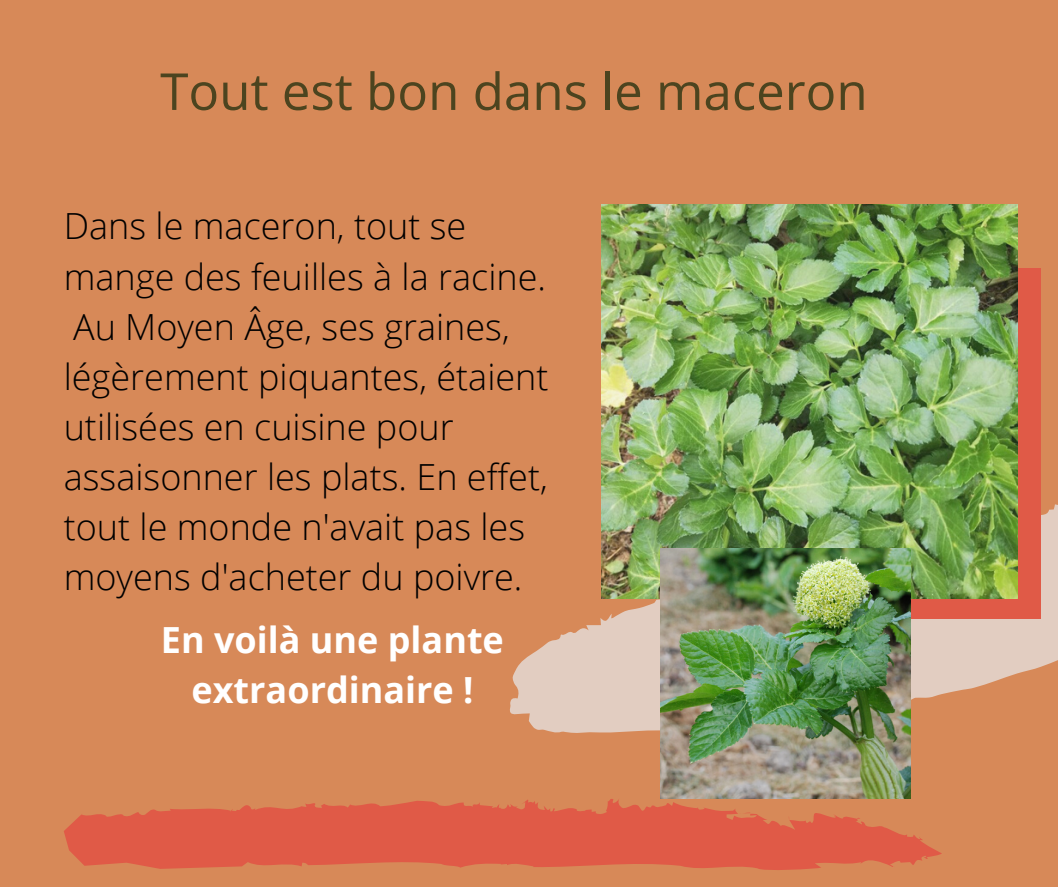
<style>
.page{position:relative;width:1058px;height:887px;background:#fff}
.page>*{position:absolute;margin:0;border:0;box-sizing:border-box;transform-origin:0 0}
.t1{font:51px "Open Sans";color:#4c441f}
.t2{font:300 36px/50.1px "Open Sans";color:#000}
.t3{font:700 36px/49.5px "Open Sans";color:#fff;text-align:center}
</style>
<div class="page">
<div style="left:0;top:0;width:1058px;height:886px;background:#d78958"></div>
<svg style="left:510px;top:504px;width:548px;height:228px;fill:#e2cdc1"></svg>
<div style="left:660px;top:269px;width:381px;height:350px;background:#e05a47"></div>
<img style="left:601px;top:205px;width:416px;height:393px">
<svg style="left:64px;top:797px;width:878px;height:73px;fill:#e05a47"></svg>
<img style="left:660px;top:549px;width:250px;height:249px">
<h1 class="t1" style="left:160px;top:55px;width:709px">Tout est bon dans le maceron</h1>
<p class="t2" style="left:64px;top:200px;width:486px">Dans le maceron, tout se mange des feuilles à la racine.<br>Au Moyen Âge, ses graines, légèrement piquantes, étaient utilisées en cuisine pour assaisonner les plats. En effet, tout le monde n'avait pas les moyens d'acheter du poivre.</p>
<p class="t3" style="left:161px;top:614px;width:344px">En voilà une plante extraordinaire !</p>
</div>
